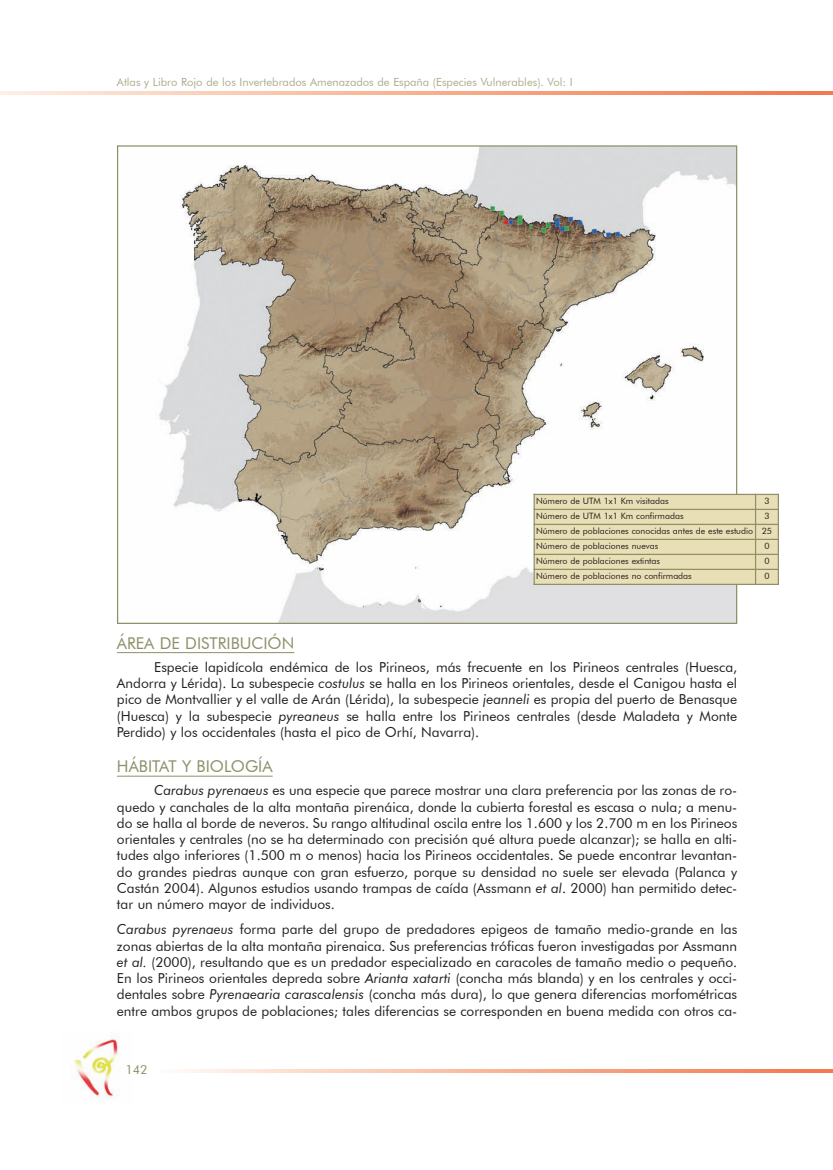
<style>
.page{position:relative;width:833px;height:1170px;background:#fff}
.page>*{position:absolute;margin:0;border:0;box-sizing:border-box;transform-origin:0 0}
.t1{font:16.25px "Futura BT";color:#8f9069}
.t2{font:13.75px/16.2px "Futura BT";color:#231f20;text-align:justify}
.t3{font:12.5px "Futura BT";color:#8f9069}
.t4{font:11.25px "Futura BT";color:#acac8d}
.t5{font:8.75px/15px "Futura BT";color:#231f20}
.s1{font-style:italic}
</style>
<div class="page">
<img style="left:74px;top:1036px;width:45px;height:63px">
<hr style="left:117px;top:652px;width:177px;height:1px;background:#8f9069">
<hr style="left:117px;top:775px;width:156px;height:1px;background:#8f9069">
<img style="left:157px;top:147px;width:578px;height:475px">
<div style="left:533px;top:493px;width:222px;height:16px;background:#e9dfb6"></div>
<div style="left:755px;top:493px;width:24px;height:16px;background:#e9dfb6"></div>
<div style="left:533px;top:509px;width:222px;height:15px;background:#e9dfb6"></div>
<div style="left:755px;top:509px;width:24px;height:15px;background:#e9dfb6"></div>
<div style="left:533px;top:524px;width:222px;height:15px;background:#e9dfb6"></div>
<div style="left:755px;top:524px;width:24px;height:15px;background:#e9dfb6"></div>
<div style="left:533px;top:539px;width:222px;height:15px;background:#e9dfb6"></div>
<div style="left:755px;top:539px;width:24px;height:15px;background:#e9dfb6"></div>
<div style="left:533px;top:554px;width:222px;height:15px;background:#e9dfb6"></div>
<div style="left:755px;top:554px;width:24px;height:15px;background:#e9dfb6"></div>
<div style="left:533px;top:569px;width:222px;height:16px;background:#e9dfb6"></div>
<div style="left:755px;top:569px;width:24px;height:16px;background:#e9dfb6"></div>
<hr style="left:533px;top:493px;width:2px;height:92px;background:#8f9069">
<hr style="left:755px;top:493px;width:1px;height:92px;background:#8f9069">
<hr style="left:777px;top:493px;width:2px;height:92px;background:#8f9069">
<hr style="left:533px;top:493px;width:246px;height:2px;background:#8f9069">
<hr style="left:533px;top:508px;width:246px;height:2px;background:#8f9069">
<hr style="left:533px;top:523px;width:246px;height:2px;background:#8f9069">
<hr style="left:533px;top:538px;width:246px;height:2px;background:#8f9069">
<hr style="left:533px;top:553px;width:246px;height:2px;background:#8f9069">
<hr style="left:533px;top:568px;width:246px;height:2px;background:#8f9069">
<hr style="left:533px;top:583px;width:246px;height:2px;background:#8f9069">
<svg style="left:179px;top:1069px;width:636px;height:3px;background:#f9b599"></svg>
<svg style="left:0;top:91px;width:815px;height:4px;background:#f8b294"></svg>
<hr style="left:815px;top:1069px;width:18px;height:3px;background:#f47950">
<hr style="left:815px;top:91px;width:18px;height:4px;background:#f47850">
<p class="t4" style="left:117px;top:75px;width:457px">Atlas y Libro Rojo de los Invertebrados Amenazados de España (Especies Vulnerables). Vol: I</p>
<p class="t5" style="left:536px;top:493px;width:134px">Número de UTM 1x1 Km visitadas</p>
<p class="t5" style="left:764px;top:493px;width:7px">3</p>
<p class="t5" style="left:536px;top:508px;width:149px">Número de UTM 1x1 Km confirmadas</p>
<p class="t5" style="left:536px;top:508px;width:237px;text-indent:228px">3<br>Número de poblaciones conocidas antes de este estudio 25<br>Número de poblaciones nuevas</p>
<p class="t5" style="left:764px;top:538px;width:7px">0</p>
<p class="t5" style="left:536px;top:553px;width:125px">Número de poblaciones extintas</p>
<p class="t5" style="left:764px;top:553px;width:7px">0</p>
<p class="t5" style="left:536px;top:568px;width:157px">Número de poblaciones no confirmadas</p>
<p class="t5" style="left:764px;top:568px;width:7px">0</p>
<p class="t1" style="left:117px;top:633px;width:179px">ÁREA DE DISTRIBUCIóN</p>
<p class="t2" style="left:117px;top:658px;width:622px;text-indent:37px">Especie lapidícola endémica de los Pirineos, más frecuente en los Pirineos centrales (Huesca, Andorra y Lérida). La subespecie <span class="s1">costulus</span> se halla en los Pirineos orientales, desde el Canigou hasta el pico de Montvallier y el valle de Arán (Lérida), la subespecie <span class="s1">jeanneli</span> es propia del puerto de Benasque (Huesca) y la subespecie <span class="s1">pyreaneus</span> se halla entre los Pirineos centrales (desde Maladeta y Monte Perdido) y los occidentales (hasta el pico de Orhí, Navarra).</p>
<p class="t1" style="left:117px;top:756px;width:157px">HÁBITAT y BIOLOGíA</p>
<p class="t2" style="left:117px;top:782px;width:622px;text-indent:37px"><span class="s1">Carabus pyrenaeus</span> es una especie que parece mostrar una clara preferencia por las zonas de ro&shy;quedo y canchales de la alta montaña pirenáica, donde la cubierta forestal es escasa o nula; a menu&shy;do se halla al borde de neveros. Su rango altitudinal oscila entre los 1.600 y los 2.700 m en los Pirineos orientales y centrales (no se ha determinado con precisión qué altura puede alcanzar); se halla en alti&shy;tudes algo inferiores (1.500 m o menos) hacia los Pirineos occidentales. Se puede encontrar levantan&shy;do grandes piedras aunque con gran esfuerzo, porque su densidad no suele ser elevada (Palanca y Castán 2004). Algunos estudios usando trampas de caída (Assmann <span class="s1">et al</span>. 2000) han permitido detec&shy;tar un número mayor de individuos.</p>
<p class="t2" style="left:117px;top:921px;width:622px"><span class="s1">Carabus pyrenaeus</span> forma parte del grupo de predadores epigeos de tamaño medio-grande en las zonas abiertas de la alta montaña pirenaica. Sus preferencias tróficas fueron investigadas por Assmann <span class="s1">et al.</span> (2000), resultando que es un predador especializado en caracoles de tamaño medio o pequeño.<br>En los Pirineos orientales depreda sobre <span class="s1">Arianta xatarti</span> (concha más blanda) y en los centrales y occi&shy;dentales sobre <span class="s1">Pyrenaearia carascalensis</span> (concha más dura), lo que genera diferencias morfométricas entre ambos grupos de poblaciones; tales diferencias se corresponden en buena medida con otros ca-</p>
<p class="t3" style="left:125px;top:1062px;width:24px">142</p>
</div>
